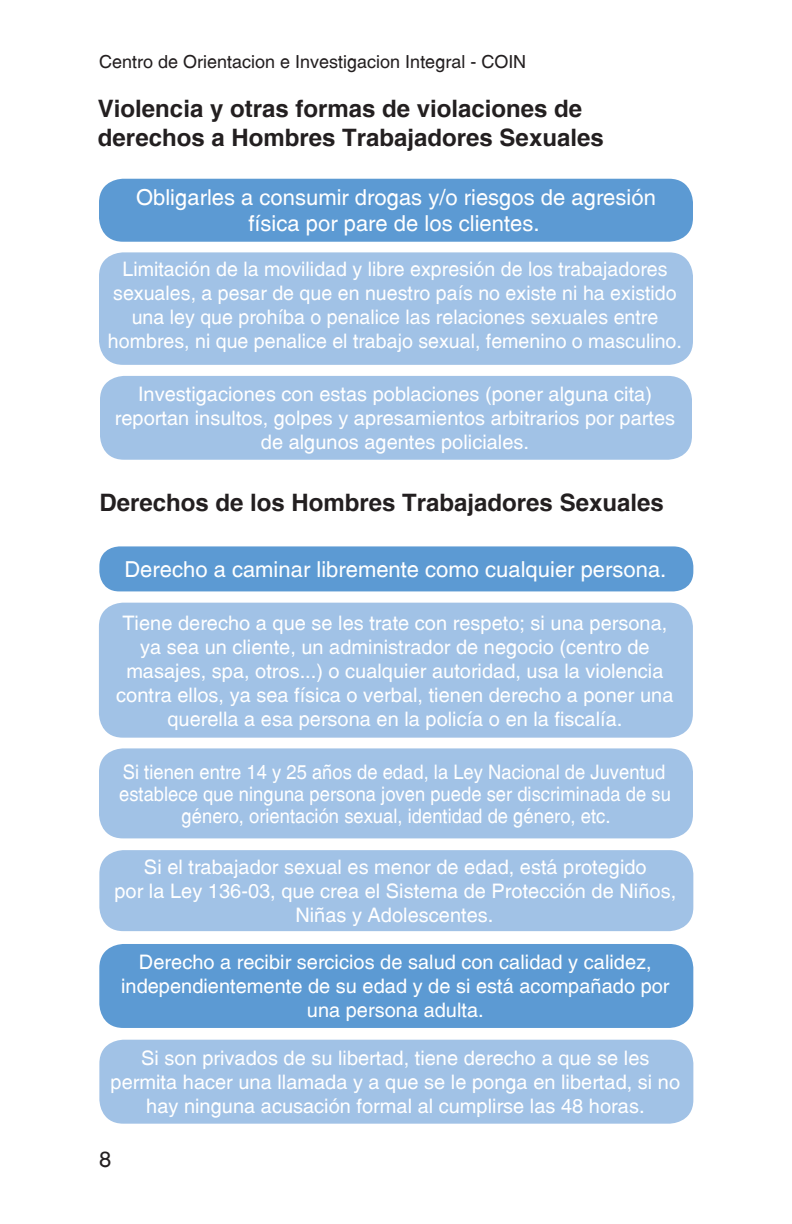
<style>
.page{position:relative;width:792px;height:1224px;background:#fff}
.page>*{position:absolute;margin:0;border:0;box-sizing:border-box;transform-origin:0 0}
.t1{font:700 24px/28.8px "Switzerland";color:#231f20}
.t2{font:22px/26px "Switzerland Plain";color:#fff;text-align:center}
.t3{font:22px "Switzerland Plain";color:#231f20}
.t4{font:20px/24px "Switzerland Plain";color:#fff;text-align:center}
.t5{font:20px/22px "Switzerland Plain";color:#fff;text-align:center;scale:.92 1}
.t6{font:18px "Switzerland Plain";color:#231f20}
</style>
<div class="page">
<div style="left:99px;top:546px;width:594px;height:45px;background:#5c9ad3;border-radius:20px"></div>
<div style="left:99px;top:748px;width:594px;height:90px;background:#a1c2e6;border-radius:24px"></div>
<div style="left:99px;top:850px;width:594px;height:81px;background:#a1c2e6;border-radius:24px"></div>
<div style="left:99px;top:944px;width:594px;height:84px;background:#5c9ad3;border-radius:24px"></div>
<div style="left:99px;top:1040px;width:594px;height:84px;background:#a1c2e6;border-radius:24px"></div>
<div style="left:99px;top:603px;width:594px;height:135px;background:#a1c2e6;border-radius:24px"></div>
<div style="left:99px;top:179px;width:594px;height:63px;background:#5c9ad3;border-radius:24px"></div>
<div style="left:99px;top:252px;width:594px;height:113px;background:#a1c2e6;border-radius:24px"></div>
<div style="left:100px;top:376px;width:592px;height:84px;background:#a1c2e6;border-radius:24px"></div>
<p class="t6" style="left:99px;top:51px;width:429px">Centro de Orientacion e Investigacion Integral - COIN</p>
<p class="t1" style="left:98px;top:94px;width:507px">Violencia y otras formas de violaciones de derechos a Hombres Trabajadores Sexuales</p>
<p class="t2" style="left:136px;top:184px;width:521px">Obligarles a consumir drogas y/o riesgos de agresión física por pare de los clientes.</p>
<p class="t4" style="left:108px;top:257px;width:576px">Limitación de la movilidad y libre expresión de los trabajadores sexuales, a pesar de que en nuestro país no existe ni ha existido una ley que prohíba o penalice las relaciones sexuales entre hombres, ni que penalice el trabajo sexual, femenino o masculino.</p>
<p class="t4" style="left:115px;top:382px;width:562px">Investigaciones con estas poblaciones (poner alguna cita) reportan insultos, golpes y apresamientos arbitrarios por partes de algunos agentes policiales.</p>
<p class="t1" style="left:99px;top:488px;width:566px">Derechos de los Hombres Trabajadores Sexuales</p>
<p class="t2" style="left:124px;top:556px;width:543px">Derecho a caminar libremente como cualquier persona.</p>
<p class="t4" style="left:116px;top:610px;width:559px">Tiene derecho a que se les trate con respeto; si una persona, ya sea un cliente, un administrador de negocio (centro de masajes, spa, otros...) o cualquier autoridad, usa la violencia contra ellos, ya sea física o verbal, tienen derecho a poner una querella a esa persona en la policía o en la fiscalía.</p>
<p class="t5" style="left:119px;top:761px;width:601px">Si tienen entre 14 y 25 años de edad, la Ley Nacional de Juventud establece que ninguna persona joven puede ser discriminada de su género, orientación sexual, identidad de género, etc.</p>
<p class="t4" style="left:115px;top:855px;width:563px">Si el trabajador sexual es menor de edad, está protegido<br>por la Ley 136-03, que crea el Sistema de Protección de Niños,<br>Niñas y Adolescentes.</p>
<p class="t4" style="left:121px;top:950px;width:550px">Derecho a recibir sercicios de salud con calidad y calidez, independientemente de su edad y de si está acompañado por una persona adulta.</p>
<p class="t4" style="left:111px;top:1046px;width:571px">Si son privados de su libertad, tiene derecho a que se les permita hacer una llamada y a que se le ponga en libertad, si no hay ninguna acusación formal al cumplirse las 48 horas.</p>
<p class="t3" style="left:99px;top:1146px;width:14px">8</p>
</div>
